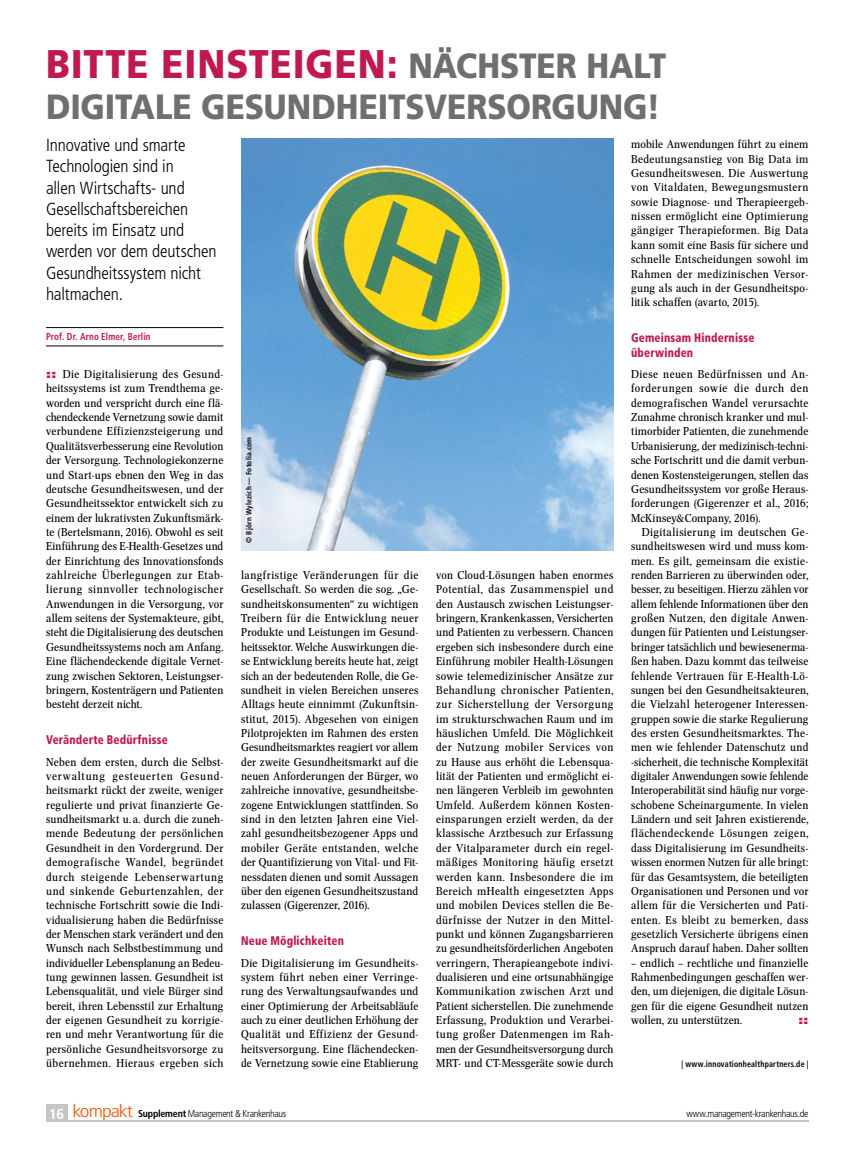
<style>
.page{position:relative;width:851px;height:1170px;background:#fff}
.page>*{position:absolute;margin:0;border:0;box-sizing:border-box;transform-origin:0 0}
.t1{font:900 40px "Frutiger LT Std";letter-spacing:.025em;color:#bf194e;scale:.9 1}
.t2{font:900 35px "Frutiger LT Std";letter-spacing:-.005em;color:#706f6f;scale:.9 1}
.t3{font:300 condensed 17.5px/21.2px "Frutiger LT Std";letter-spacing:-.01em;color:#000}
.t4{font:900 condensed 12.5px/14.4px "Frutiger LT Std";letter-spacing:.015em;color:#bf194e;scale:.9 1}
.t5{font:11.25px/14.4px "Concorde Nova";letter-spacing:.01em;color:#000;text-align:justify;scale:1.07 1}
.t6{font:900 expanded 11.25px "Helvetica Neue LT Com";color:#bf194e;scale:1.07 1}
.t7{font:300 condensed 10px "Frutiger LT Std";letter-spacing:-.03em;color:#000}
.t8{font:700 condensed 10px "Frutiger LT Std";letter-spacing:.02em;color:#bf194e;scale:.9 1}
.t9{font:700 condensed 8.75px "Frutiger LT Std";letter-spacing:.02em;color:#000;scale:.9 1}
.t10{font:700 condensed 7.5px "Frutiger LT Std";letter-spacing:.025em;color:#000}
.s1{font-size:35px;color:#706f6f}
.s2{font-family:"Helvetica Neue LT Com";font-weight:900;font-stretch:expanded;color:#bf194e}
.s3{font-weight:700;font-size:14.5px;color:#fff}
.s4{font-size:17.5px;color:#ea5b0b}
.s5{font-weight:700}
</style>
<div class="page">
<div style="left:46px;top:1104px;width:21px;height:17px;background:#c6c6c6"></div>
<hr style="left:46px;top:1120px;width:762px;height:1px;background:#c6c6c6">
<hr style="left:46px;top:327px;width:177px;height:1px;background:#000">
<hr style="left:46px;top:345px;width:177px;height:1px;background:#000">
<img style="left:241px;top:138px;width:372px;height:412px">
<h1 class="t1" style="left:46px;top:40px;width:690px">BITTE EINSTEIGEN: <span class="s1">NÄCHSTER HALT</span></h1>
<h2 class="t2" style="left:46px;top:86px;width:684px">DIGITALE GESUNDHEITSVERSORGUNG!</h2>
<h3 class="t3" style="left:46px;top:135px;width:172px">Innovative und smarte<br>Technologien sind in<br>allen Wirtschafts- und<br>Gesellschaftsbereichen bereits im Einsatz und werden vor dem deutschen<br>Gesundheitssystem nicht haltmachen.</h3>
<p class="t8" style="left:46px;top:330px;width:117px">Prof. Dr. Arno Elmer, Berlin</p>
<p class="t5" style="left:46px;top:367px;width:167px"><span class="s2">::</span> Die Digitalisierung des Gesund&shy;heitssystems ist zum Trendthema ge&shy;worden und verspricht durch eine flä&shy;chendeckende Vernetzung sowie damit verbundene Effizienzsteigerung und Qualitätsverbesserung eine Revolution der Versorgung. Technologiekonzerne und Start-ups ebnen den Weg in das deutsche Gesundheitswesen, und der Gesundheitssektor entwickelt sich zu einem der lukrativsten Zukunftsmärk&shy;te (Bertelsmann, 2016). Obwohl es seit Einführung des E-Health-Gesetzes und der Einrichtung des Innovationsfonds zahlreiche Überlegungen zur Etab&shy;lierung sinnvoller technologischer Anwendungen in die Versorgung, vor allem seitens der Systemakteure, gibt, steht die Digitalisierung des deutschen Gesundheitssystems noch am Anfang.<br>Eine flächendeckende digitale Vernet&shy;zung zwischen Sektoren, Leistungser&shy;bringern, Kostenträgern und Patienten besteht derzeit nicht.</p>
<p class="t4" style="left:46px;top:732px;width:137px">Veränderte Bedürfnisse</p>
<p class="t5" style="left:46px;top:754px;width:167px">Neben dem ersten, durch die Selbst&shy;verwaltung gesteuerten Gesund&shy;heitsmarkt rückt der zweite, weniger regulierte und privat finanzierte Ge&shy;sundheitsmarkt u. a. durch die zuneh&shy;mende Bedeutung der persönlichen Gesundheit in den Vordergrund. Der demografische Wandel, begründet durch steigende Lebenserwartung und sinkende Geburtenzahlen, der technische Fortschritt sowie die Indi&shy;vidualisierung haben die Bedürfnisse der Menschen stark verändert und den Wunsch nach Selbstbestimmung und individueller Lebensplanung an Bedeu&shy;tung gewinnen lassen. Gesundheit ist Lebensqualität, und viele Bürger sind bereit, ihren Lebensstil zur Erhaltung der eigenen Gesundheit zu korrigie&shy;ren und mehr Verantwortung für die persönliche Gesundheitsvorsorge zu übernehmen. Hieraus ergeben sich</p>
<p class="t5" style="left:631px;top:137px;width:167px">mobile Anwendungen führt zu einem Bedeutungsanstieg von Big Data im Gesundheitswesen. Die Auswertung von Vitaldaten, Bewegungsmustern sowie Diagnose- und Therapieergeb&shy;nissen ermöglicht eine Optimierung gängiger Therapieformen. Big Data kann somit eine Basis für sichere und schnelle Entscheidungen sowohl im Rahmen der medizinischen Versor&shy;gung als auch in der Gesundheitspo&shy;litik schaffen (avarto, 2015).</p>
<p class="t4" style="left:631px;top:331px;width:138px">Gemeinsam Hindernisse überwinden</p>
<p class="t5" style="left:631px;top:367px;width:167px">Diese neuen Bedürfnissen und An&shy;forderungen sowie die durch den demografischen Wandel verursachte Zunahme chronisch kranker und mul&shy;timorbider Patienten, die zunehmende Urbanisierung, der medizinisch-techni&shy;sche Fortschritt und die damit verbun&shy;denen Kostensteigerungen, stellen das Gesundheitssystem vor große Heraus&shy;forderungen (Gigerenzer et al., 2016; McKinsey&amp;Company, 2016).</p>
<p class="t5" style="left:631px;top:525px;width:167px;text-indent:11px">Digitalisierung im deutschen Ge&shy;sundheitswesen wird und muss kom&shy;men. Es gilt, gemeinsam die existie&shy;renden Barrieren zu überwinden oder, besser, zu beseitigen. Hierzu zählen vor allem fehlende Informationen über den großen Nutzen, den digitale Anwen&shy;dungen für Patienten und Leistungser&shy;bringer tatsächlich und bewiesenerma&shy;ßen haben. Dazu kommt das teilweise fehlende Vertrauen für E-Health-Lö&shy;sungen bei den Gesundheitsakteuren, die Vielzahl heterogener Interessen&shy;gruppen sowie die starke Regulierung des ersten Gesundheitsmarktes. The&shy;men wie fehlender Datenschutz und -sicherheit, die technische Komplexität digitaler Anwendungen sowie fehlende Interoperabilität sind häufig nur vorge&shy;schobene Scheinargumente. In vielen Ländern und seit Jahren existierende, flächendeckende Lösungen zeigen, dass Digitalisierung im Gesundheits&shy;wissen enormen Nutzen für alle bringt: für das Gesamtsystem, die beteiligten Organisationen und Personen und vor allem für die Versicherten und Pati&shy;enten. Es bleibt zu bemerken, dass gesetzlich Versicherte übrigens einen Anspruch darauf haben. Daher sollten</p>
<p class="t5" style="left:631px;top:955px;width:167px">– endlich – rechtliche und finanzielle Rahmenbedingungen geschaffen wer&shy;den, um diejenigen, die digitale Lösun&shy;gen für die eigene Gesundheit nutzen wollen, zu unterstützen.</p>
<p class="t10" style="left:244px;top:542px;width:107px;rotate:-90deg">© Björn Wylezich — Fotolia.com</p>
<p class="t5" style="left:241px;top:568px;width:167px">langfristige Veränderungen für die Gesellschaft. So werden die sog. „Ge&shy;sundheitskonsumenten“ zu wichtigen Treibern für die Entwicklung neuer Produkte und Leistungen im Gesund&shy;heitssektor. Welche Auswirkungen die&shy;se Entwicklung bereits heute hat, zeigt sich an der bedeutenden Rolle, die Ge&shy;sundheit in vielen Bereichen unseres Alltags heute einnimmt (Zukunftsin&shy;stitut, 2015). Abgesehen von einigen Pilotprojekten im Rahmen des ersten Gesundheitsmarktes reagiert vor allem der zweite Gesundheitsmarkt auf die neuen Anforderungen der Bürger, wo zahlreiche innovative, gesundheitsbe&shy;zogene Entwicklungen stattfinden. So sind in den letzten Jahren eine Viel&shy;zahl gesundheitsbezogener Apps und mobiler Geräte entstanden, welche der Quantifizierung von Vital- und Fit&shy;nessdaten dienen und somit Aussagen über den eigenen Gesundheitszustand zulassen (Gigerenzer, 2016).</p>
<p class="t4" style="left:241px;top:933px;width:116px">Neue Möglichkeiten</p>
<p class="t5" style="left:241px;top:955px;width:167px">Die Digitalisierung im Gesundheits&shy;system führt neben einer Verringe&shy;rung des Verwaltungsaufwandes und einer Optimierung der Arbeitsabläufe auch zu einer deutlichen Erhöhung der Qualität und Effizienz der Gesund&shy;heitsversorgung. Eine flächendecken&shy;de Vernetzung sowie eine Etablierung</p>
<p class="t5" style="left:436px;top:568px;width:167px">von Cloud-Lösungen haben enormes Potential, das Zusammenspiel und den Austausch zwischen Leistungser&shy;bringern, Krankenkassen, Versicherten und Patienten zu verbessern. Chancen ergeben sich insbesondere durch eine Einführung mobiler Health-Lösungen sowie telemedizinischer Ansätze zur Behandlung chronischer Patienten, zur Sicherstellung der Versorgung im strukturschwachen Raum und im häuslichen Umfeld. Die Möglichkeit der Nutzung mobiler Services von zu Hause aus erhöht die Lebensqua&shy;lität der Patienten und ermöglicht ei&shy;nen längeren Verbleib im gewohnten Umfeld. Außerdem können Kosten&shy;einsparungen erzielt werden, da der klassische Arztbesuch zur Erfassung der Vitalparameter durch ein regel&shy;mäßiges Monitoring häufig ersetzt werden kann. Insbesondere die im Bereich mHealth eingesetzten Apps und mobilen Devices stellen die Be&shy;dürfnisse der Nutzer in den Mittel&shy;punkt und können Zugangsbarrieren zu gesundheitsförderlichen Angeboten verringern, Therapieangebote indivi&shy;dualisieren und eine ortsunabhängige Kommunikation zwischen Arzt und Patient sicherstellen. Die zunehmende Erfassung, Produktion und Verarbei&shy;tung großer Datenmengen im Rah&shy;men der Gesundheitsversorgung durch MRT- und CT-Messgeräte sowie durch</p>
<p class="t6" style="left:798px;top:1012px;width:11px">::</p>
<p class="t9" style="left:681px;top:1058px;width:142px">| www.innovationhealthpartners.de |</p>
<p class="t7" style="left:49px;top:1107px;width:239px"><span class="s3">16</span> <span class="s4">kompakt</span> <span class="s5">Supplement</span> Management &amp; Krankenhaus</p>
<p class="t7" style="left:686px;top:1107px;width:123px">www.management-krankenhaus.de</p>
</div>
